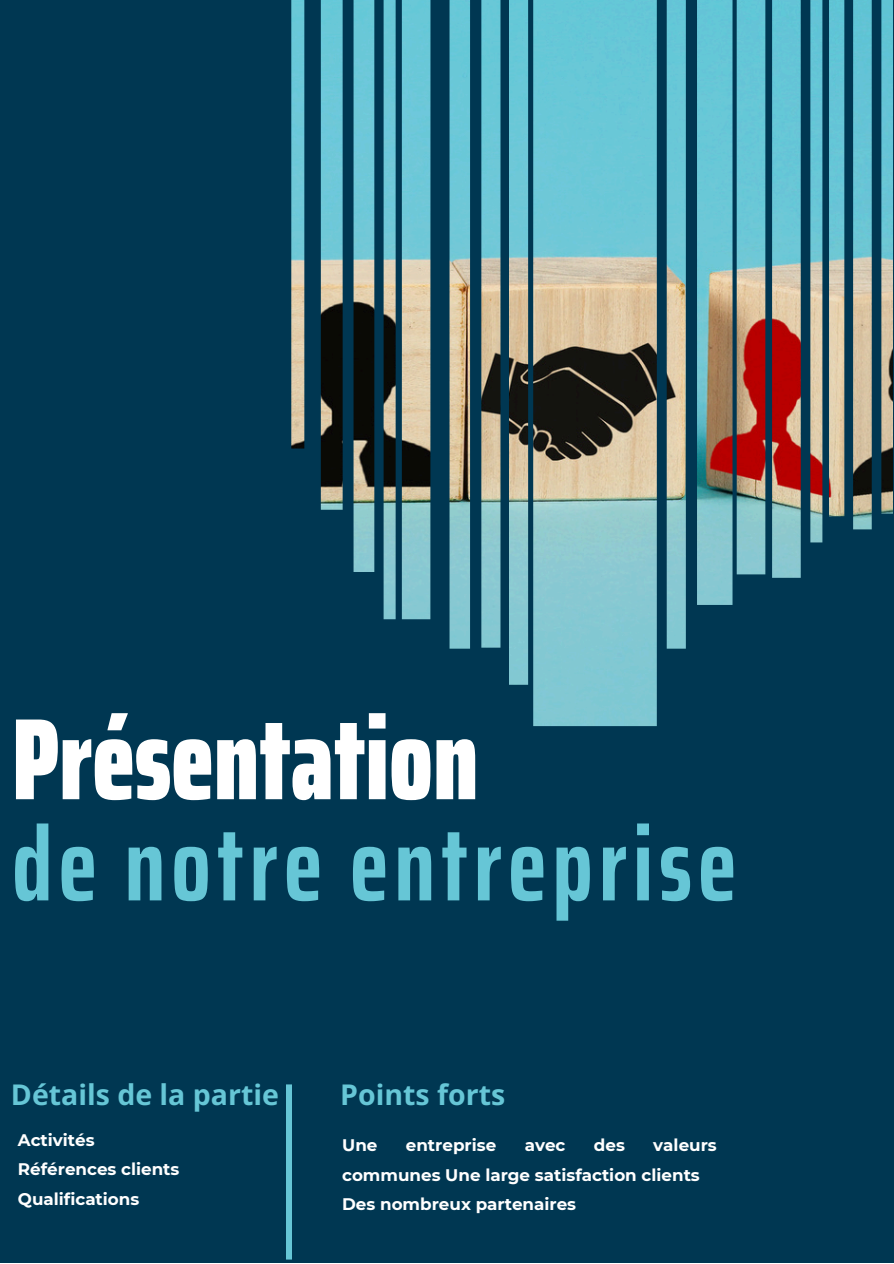
<style>
.page{position:relative;width:894px;height:1264px;background:#fff}
.page>*{position:absolute;margin:0;border:0;box-sizing:border-box;transform-origin:0 0}
.t1{font:900 extra-condensed 115.8px "Saira";color:#fff}
.t2{font:700 extra-condensed 103.5px "Saira";letter-spacing:.06em;color:#66c6d6}
.t3{font:700 28.5px "Open Sans";color:#66c6d6}
.t4{font:700 16.65px/29.2px "Montserrat";color:#fff}
</style>
<div class="page">
<div style="left:0;top:0;width:892px;height:1262px;background:#003752"></div>
<img style="left:291px;top:0;width:601px;height:726px">
<img style="left:287px;top:1084px;width:4px;height:176px">
<h2 class="t1" style="left:12px;top:667px;width:468px">Présentation</h2>
<h3 class="t2" style="left:12px;top:782px;width:725px">de notre entreprise</h3>
<p class="t3" style="left:11px;top:1074px;width:269px">Détails de la partie</p>
<p class="t3" style="left:340px;top:1074px;width:166px">Points forts</p>
<h3 class="t4" style="left:18px;top:1125px;width:163px">Activités<br>Références clients<br>Qualifications</h3>
<p class="t4" style="left:342px;top:1130px;width:37px">Une</p>
<p class="t4" style="left:406px;top:1130px;width:92px">entreprise</p>
<p class="t4" style="left:524px;top:1130px;width:42px">avec</p>
<p class="t4" style="left:593px;top:1130px;width:32px">des</p>
<p class="t4" style="left:342px;top:1130px;width:376px;text-indent:311px">valeurs communes Une large satisfaction clients</p>
<p class="t4" style="left:342px;top:1189px;width:235px">Des nombreux partenaires</p>
</div>
